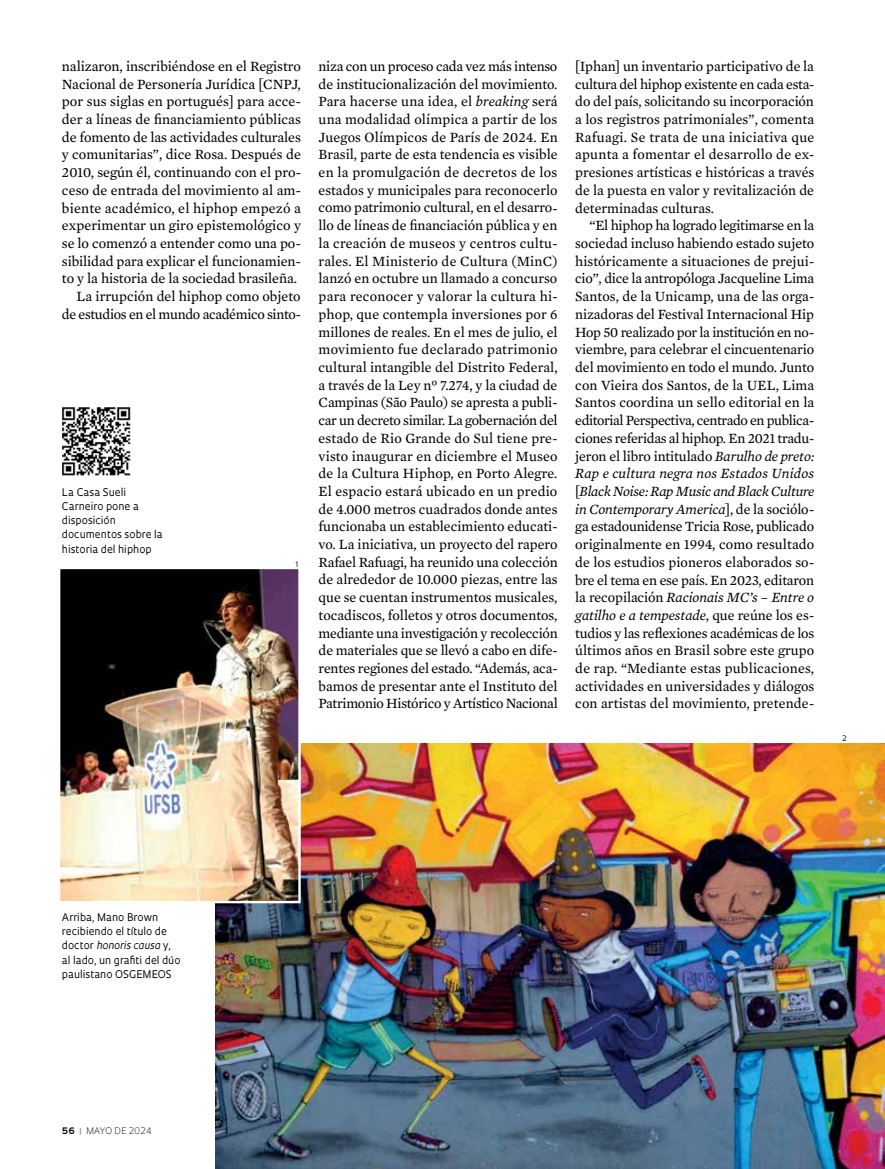
<style>
.page{position:relative;width:885px;height:1169px;background:#fff}
.page>*{position:absolute;margin:0;border:0;box-sizing:border-box;transform-origin:0 0}
.t1{font:14.4px/17.7px "Mercury Text G2";color:#000;text-align:justify}
.t2{font:10.35px/14.1px "Oculum";color:#000}
.t3{font:300 8.7px "Oculum";letter-spacing:.01em;color:#000}
.t4{font:7.35px "Oculum";color:#000}
.s1{font-style:italic}
.s2{font-weight:700}
.s3{font-weight:700;color:#939598}
</style>
<div class="page">
<img style="left:216px;top:744px;width:669px;height:424px">
<img style="left:61px;top:570px;width:237px;height:330px">
<div style="left:58px;top:567px;width:243px;height:336px;border:2px solid #fff"></div>
<img style="left:62px;top:407px;width:68px;height:68px">
<p class="t1" style="left:62px;top:56px;width:241px;text-align:right">nalizaron, inscribiéndose en el Registro Nacional de Personería Jurídica [CNPJ, por sus siglas en portugués] para acce&shy;der a líneas de financiamiento públicas de fomento de las actividades culturales y comunitarias”, dice Rosa. Después de 2010, según él, continuando con el pro&shy;ceso de entrada del movimiento al am&shy;biente académico, el hiphop empezó a experimentar un giro epistemológico y se lo comenzó a entender como una po&shy;sibilidad para explicar el funcionamien&shy;to y la historia de la sociedad brasileña.<br>La irrupción del hiphop como objeto de estudios en el mundo académico sinto-</p>
<p class="t1" style="left:319px;top:56px;width:241px">niza con un proceso cada vez más intenso de institucionalización del movimiento.<br>Para hacerse una idea, el <span class="s1">breaking</span> será una modalidad olímpica a partir de los Juegos Olímpicos de París de 2024. En Brasil, parte de esta tendencia es visible en la promulgación de decretos de los estados y municipales para reconocerlo como patrimonio cultural, en el desarro&shy;llo de líneas de financiación pública y en la creación de museos y centros cultu&shy;rales. El Ministerio de Cultura (MinC) lanzó en octubre un llamado a concurso para reconocer y valorar la cultura hi&shy;phop, que contempla inversiones por 6 millones de reales. En el mes de julio, el movimiento fue declarado patrimonio cultural intangible del Distrito Federal, a través de la Ley nº 7.274, y la ciudad de Campinas (São Paulo) se apresta a publi&shy;car un decreto similar. La gobernación del estado de Rio Grande do Sul tiene pre&shy;visto inaugurar en diciembre el Museo de la Cultura Hiphop, en Porto Alegre.<br>El espacio estará ubicado en un predio de 4.000 metros cuadrados donde antes funcionaba un establecimiento educati&shy;vo. La iniciativa, un proyecto del rapero Rafael Rafuagi, ha reunido una colección de alrededor de 10.000 piezas, entre las que se cuentan instrumentos musicales, tocadiscos, folletos y otros documentos, mediante una investigación y recolección de materiales que se llevó a cabo en dife&shy;rentes regiones del estado. “Además, aca&shy;bamos de presentar ante el Instituto del Patrimonio Histórico y Artístico Nacional</p>
<p class="t2" style="left:62px;top:484px;width:102px">La Casa Sueli<br>Carneiro pone a disposición documentos sobre la historia del hiphop</p>
<p class="t4" style="left:296px;top:559px;width:5px">1</p>
<p class="t1" style="left:575px;top:56px;width:241px">[Iphan] un inventario participativo de la cultura del hiphop existente en cada esta&shy;do del país, solicitando su incorporación a los registros patrimoniales”, comenta Rafuagi. Se trata de una iniciativa que apunta a fomentar el desarrollo de ex&shy;presiones artísticas e históricas a través de la puesta en valor y revitalización de determinadas culturas.</p>
<p class="t1" style="left:575px;top:216px;width:241px;text-indent:14px">“El hiphop ha logrado legitimarse en la sociedad incluso habiendo estado sujeto históricamente a situaciones de prejui&shy;cio”, dice la antropóloga Jacqueline Lima Santos, de la Unicamp, una de las orga&shy;nizadoras del Festival Internacional Hip Hop 50 realizado por la institución en no&shy;viembre, para celebrar el cincuentenario del movimiento en todo el mundo. Junto con Vieira dos Santos, de la UEL, Lima Santos coordina un sello editorial en la editorial Perspectiva, centrado en publica&shy;ciones referidas al hiphop. En 2021 tradu&shy;jeron el libro intitulado <span class="s1">Barulho de preto:<br>Rap e cultura negra nos Estados Unidos </span>[<span class="s1">Black Noise: Rap Music and Black Culture in Contemporary America</span>], de la sociólo&shy;ga estadounidense Tricia Rose, publicado originalmente en 1994, como resultado de los estudios pioneros elaborados so&shy;bre el tema en ese país. En 2023, editaron la recopilación <span class="s1">Racionais MC’s – Entre o gatilho e a tempestade</span>, que reúne los es&shy;tudios y las reflexiones académicas de los últimos años en Brasil sobre este grupo de rap. “Mediante estas publicaciones, actividades en universidades y diálogos con artistas del movimiento, pretende-</p>
<p class="t4" style="left:842px;top:733px;width:6px">2</p>
<p class="t2" style="left:62px;top:909px;width:120px">Arriba, Mano Brown recibiendo el título de doctor <span class="s1">honoris causa</span> y, al lado, un grafiti del dúo paulistano OSGEMEOS</p>
<p class="t3" style="left:62px;top:1124px;width:91px"><span class="s2">56</span> <span class="s3">|</span> MAYO DE 2024</p>
</div>
